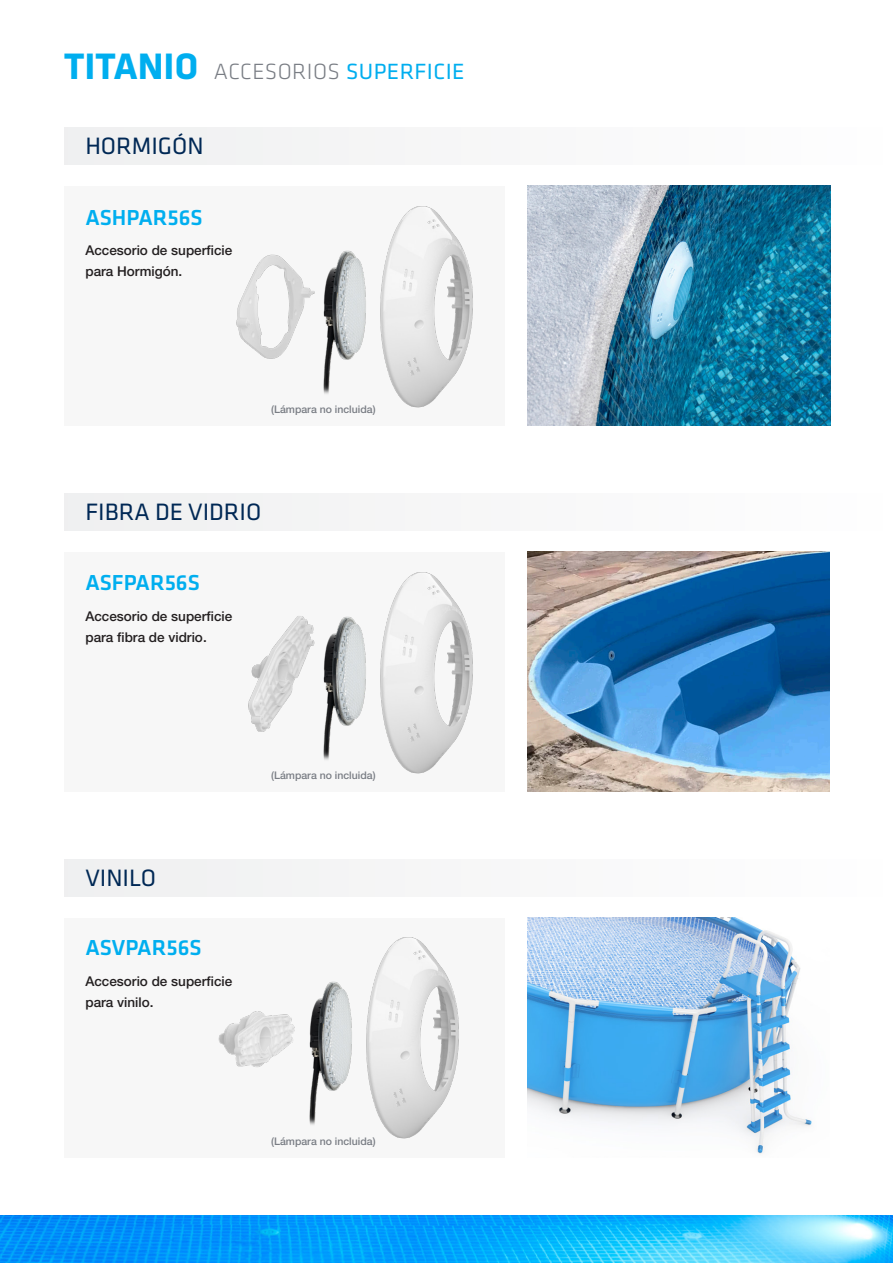
<style>
.page{position:relative;width:893px;height:1263px;background:#fff}
.page>*{position:absolute;margin:0;border:0;box-sizing:border-box;transform-origin:0 0}
.t1{font:24.6px "Klavika";color:#002855}
.t2{font:300 22.8px "Klavika";letter-spacing:.02em;color:#797d84}
.t3{font:500 22.5px "Klavika";color:#00aeef}
.t4{font:500 13.5px/21px "Helvetica Neue LT Pro";color:#231f20}
.t5{font:500 10.5px "Helvetica Neue LT Pro";color:#797d84}
.s1{font-weight:700;font-size:38.1px;color:#00aeef}
.s2{font-weight:400;color:#00aeef}
</style>
<div class="page">
<img style="left:0;top:1215px;width:893px;height:48px">
<div style="left:64px;top:186px;width:441px;height:240px;background:#f7f7f7"></div>
<div style="left:64px;top:127px;width:829px;height:38px;background:#f7f7f7"></div>
<div style="left:64px;top:552px;width:441px;height:239px;background:#f7f7f7"></div>
<div style="left:64px;top:493px;width:829px;height:37px;background:#f7f7f7"></div>
<div style="left:64px;top:917px;width:441px;height:240px;background:#f7f7f7"></div>
<div style="left:64px;top:859px;width:829px;height:37px;background:#f7f7f7"></div>
<img style="left:236px;top:206px;width:237px;height:202px">
<img style="left:248px;top:572px;width:225px;height:202px">
<img style="left:218px;top:937px;width:241px;height:202px">
<img style="left:528px;top:186px;width:302px;height:240px">
<img style="left:527px;top:552px;width:302px;height:239px">
<img style="left:527px;top:917px;width:285px;height:237px">
<h2 class="t2" style="left:64px;top:59px;width:402px"><span class="s1">TITANIO</span> ACCESORIOS <span class="s2">SUPERFICIE</span></h2>
<h1 class="t1" style="left:85px;top:133px;width:120px">HORMIGÓN</h1>
<h3 class="t3" style="left:85px;top:205px;width:119px">ASHPAR56S</h3>
<p class="t4" style="left:85px;top:239px;width:148px">Accesorio de superficie para Hormigón.</p>
<p class="t5" style="left:271px;top:403px;width:106px">(Lámpara no incluida)</p>
<h1 class="t1" style="left:85px;top:498px;width:177px">FIBRA DE VIDRIO</h1>
<h3 class="t3" style="left:85px;top:571px;width:116px">ASFPAR56S</h3>
<p class="t4" style="left:85px;top:605px;width:148px">Accesorio de superficie para fibra de vidrio.</p>
<h1 class="t1" style="left:85px;top:864px;width:72px">VINILO</h1>
<h3 class="t3" style="left:85px;top:936px;width:118px">ASVPAR56S</h3>
<p class="t4" style="left:85px;top:970px;width:148px">Accesorio de superficie para vinilo.</p>
<p class="t5" style="left:271px;top:769px;width:106px">(Lámpara no incluida)</p>
<p class="t5" style="left:271px;top:1135px;width:106px">(Lámpara no incluida)</p>
</div>
